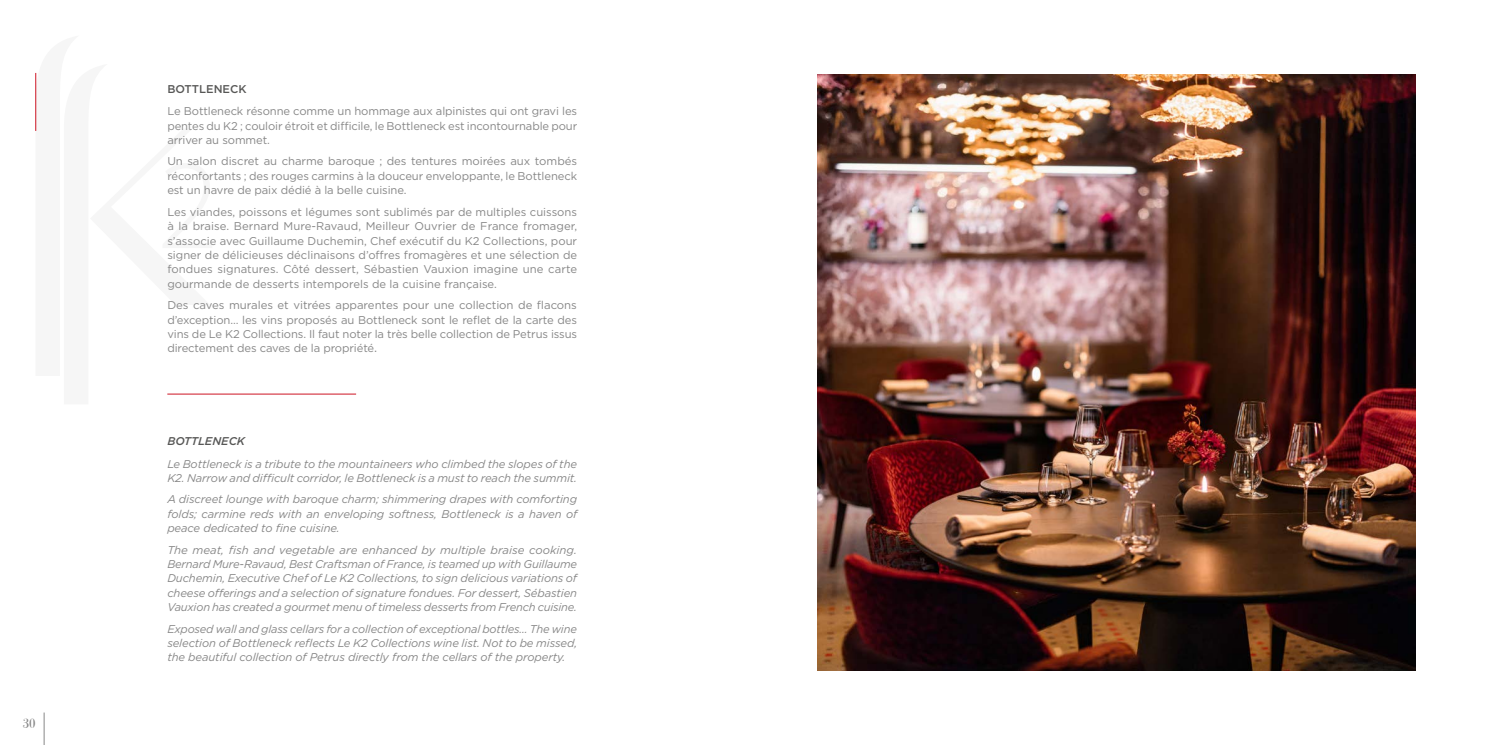
<style>
.page{position:relative;width:1489px;height:745px;background:#fff}
.page>*{position:absolute;margin:0;border:0;box-sizing:border-box;transform-origin:0 0}
.t1{font:14.12px "Vogue";color:#878787}
.t2{font:11.25px/14.4px "Gotham";letter-spacing:-.01em;color:#878787;text-align:justify}
.t3{font:italic 11.25px/14.4px "Gotham";letter-spacing:-.01em;color:#878787;text-align:justify}
.t4{font:500 11.25px "Gotham";color:#575756}
.t5{font:italic 500 11.25px "Gotham";color:#575756}
.s1{font-size:12.5px}
</style>
<div class="page">
<hr style="left:35px;top:73px;width:1px;height:58px;background:#cd1423">
<hr style="left:167px;top:393px;width:189px;height:1px;background:#cd1423">
<img style="left:817px;top:74px;width:598px;height:596px">
<hr style="left:44px;top:712px;width:1px;height:32px;background:#878787">
<p class="t1" style="left:23px;top:717px;width:14px">30</p>
<p class="t4" style="left:167px;top:81px;width:81px">BOTTLENECK</p>
<p class="t2" style="left:167px;top:104px;width:411px">Le Bottleneck résonne comme un hommage aux alpinistes qui ont gravi les pentes du K2 ; couloir étroit et difficile, le Bottleneck est incontournable pour arriver au sommet.</p>
<p class="t2" style="left:167px;top:154px;width:411px">Un salon discret au charme baroque ; des tentures moirées aux tombés réconfortants ; des rouges carmins à la douceur enveloppante, le Bottleneck est un havre de paix dédié à la belle cuisine.</p>
<p class="t2" style="left:167px;top:204px;width:411px">Les viandes, poissons et légumes sont sublimés par de multiples cuissons à la braise. Bernard Mure-Ravaud, Meilleur Ouvrier de France fromager, s’associe avec Guillaume Duchemin, Chef exécutif du K2 Collections, pour signer de délicieuses déclinaisons d’offres fromagères et une sélection de fondues signatures. Côté dessert, Sébastien Vauxion imagine une carte gourmande de desserts intemporels de la cuisine française.</p>
<p class="t2" style="left:167px;top:297px;width:411px">Des caves murales et vitrées apparentes pour une collection de flacons d’exception… les vins proposés au Bottleneck sont le reflet de la carte des vins de Le K2 Collections. Il faut noter la très belle collection de Petrus issus directement des caves de la propriété<span class="s1">.</span></p>
<p class="t5" style="left:167px;top:433px;width:79px">BOTTLENECK</p>
<p class="t3" style="left:167px;top:456px;width:411px">Le Bottleneck is a tribute to the mountaineers who climbed the slopes of the<br>K2. Narrow and difficult corridor, le Bottleneck is a must to reach the summit.</p>
<p class="t3" style="left:167px;top:491px;width:411px">A discreet lounge with baroque charm; shimmering drapes with comforting folds; carmine reds with an enveloping softness, Bottleneck is a haven of peace dedicated to fine cuisine.</p>
<p class="t3" style="left:167px;top:542px;width:411px">The meat, fish and vegetable are enhanced by multiple braise cooking.<br>Bernard Mure-Ravaud, Best Craftsman of France, is teamed up with Guillaume Duchemin, Executive Chef of Le K2 Collections, to sign delicious variations of cheese offerings and a selection of signature fondues. For dessert, Sébastien Vauxion has created a gourmet menu of timeless desserts from French cuisine.</p>
<p class="t3" style="left:167px;top:621px;width:411px">Exposed wall and glass cellars for a collection of exceptional bottles… The wine selection of Bottleneck reflects Le K2 Collections wine list. Not to be missed, the beautiful collection of Petrus directly from the cellars of the property.</p>
</div>
